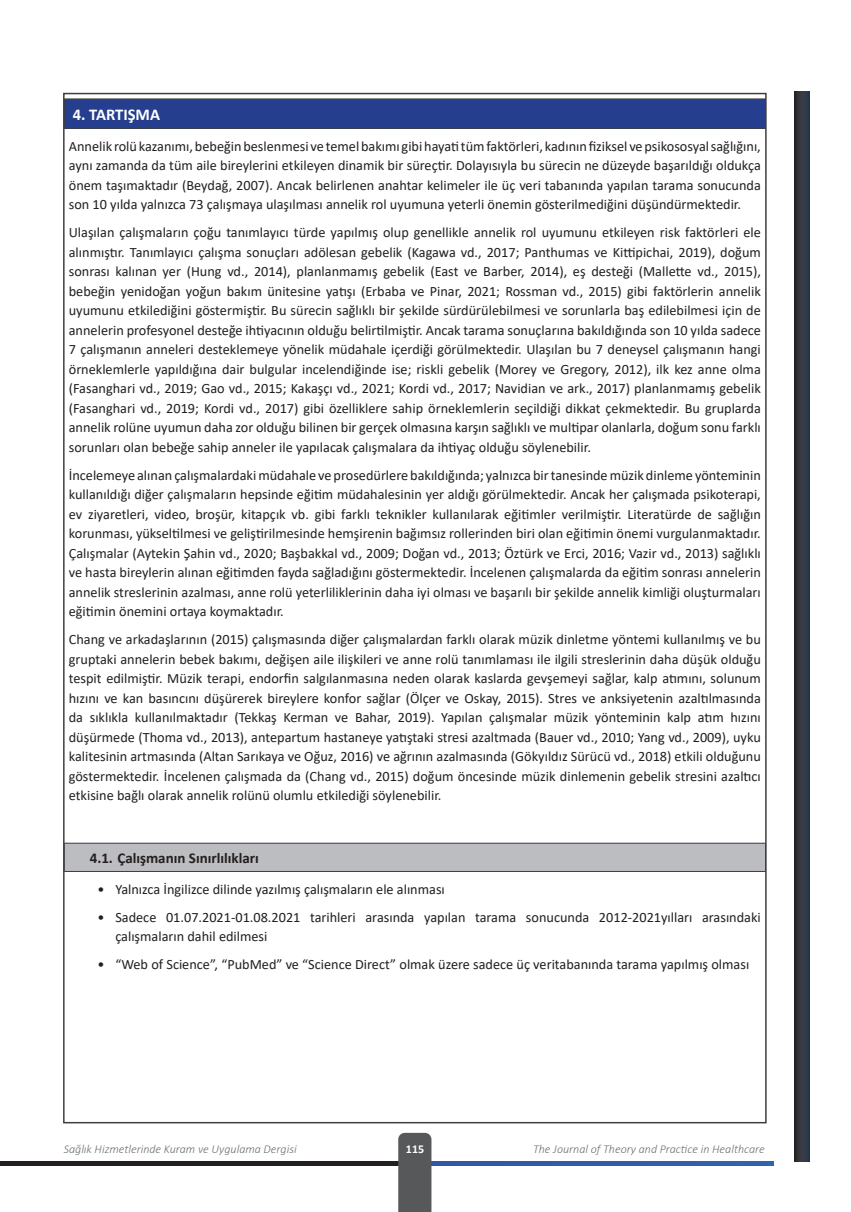
<style>
.page{position:relative;width:851px;height:1212px;background:#fff}
.page>*{position:absolute;margin:0;border:0;box-sizing:border-box;transform-origin:0 0}
.t1{font:700 16.5px "Calibri";color:#fff}
.t2{font:700 15px "Calibri";color:#231f20}
.t3{font:14.25px/19.5px "Calibri";color:#231f20;text-align:justify}
.t4{font:italic 300 12px "Calibri";color:#6c6d70}
.t5{font:700 12px "Calibri";color:#fff}
</style>
<div class="page">
<svg style="left:794px;top:92px;width:15px;height:1069px"></svg>
<hr style="left:0;top:1161px;width:415px;height:4px;background:#231f20">
<hr style="left:410px;top:1161px;width:363px;height:4px;background:#315daa">
<div style="left:398px;top:1133px;width:33px;height:79px;background:#57585a"></div>
<div style="left:64px;top:99px;width:701px;height:29px;background:#253f8e"></div>
<hr style="left:64px;top:99px;width:701px;height:1px;background:#3e3e3f">
<hr style="left:64px;top:128px;width:701px;height:1px;background:#3e3e3f">
<div style="left:64px;top:843px;width:701px;height:28px;background:#bcbdc0"></div>
<hr style="left:64px;top:843px;width:701px;height:1px;background:#3e3e3f">
<hr style="left:64px;top:871px;width:701px;height:1px;background:#3e3e3f">
<p class="t1" style="left:73px;top:103px;width:89px">4. TARTIŞMA</p>
<p class="t3" style="left:69px;top:136px;width:693px">Annelik rolü kazanımı, bebeğin beslenmesi ve temel bakımı gibi hayati tüm faktörleri, kadının fiziksel ve psikososyal sağlığını, aynı zamanda da tüm aile bireylerini etkileyen dinamik bir süreçtir. Dolayısıyla bu sürecin ne düzeyde başarıldığı oldukça önem taşımaktadır (Beydağ, 2007). Ancak belirlenen anahtar kelimeler ile üç veri tabanında yapılan tarama sonucunda son 10 yılda yalnızca 73 çalışmaya ulaşılması annelik rol uyumuna yeterli önemin gösterilmediğini düşündürmektedir.</p>
<p class="t3" style="left:69px;top:222px;width:693px">Ulaşılan çalışmaların çoğu tanımlayıcı türde yapılmış olup genellikle annelik rol uyumunu etkileyen risk faktörleri ele alınmıştır. Tanımlayıcı çalışma sonuçları adölesan gebelik (Kagawa vd., 2017; Panthumas ve Kittipichai, 2019), doğum sonrası kalınan yer (Hung vd., 2014), planlanmamış gebelik (East ve Barber, 2014), eş desteği (Mallette vd., 2015), bebeğin yenidoğan yoğun bakım ünitesine yatışı (Erbaba ve Pinar, 2021; Rossman vd., 2015) gibi faktörlerin annelik uyumunu etkilediğini göstermiştir. Bu sürecin sağlıklı bir şekilde sürdürülebilmesi ve sorunlarla baş edilebilmesi için de annelerin profesyonel desteğe ihtiyacının olduğu belirtilmiştir. Ancak tarama sonuçlarına bakıldığında son 10 yılda sadece 7 çalışmanın anneleri desteklemeye yönelik müdahale içerdiği görülmektedir. Ulaşılan bu 7 deneysel çalışmanın hangi örneklemlerle yapıldığına dair bulgular incelendiğinde ise; riskli gebelik (Morey ve Gregory, 2012), ilk kez anne olma (Fasanghari vd., 2019; Gao vd., 2015; Kakaşçı vd., 2021; Kordi vd., 2017; Navidian ve ark., 2017) planlanmamış gebelik (Fasanghari vd., 2019; Kordi vd., 2017) gibi özelliklere sahip örneklemlerin seçildiği dikkat çekmektedir. Bu gruplarda annelik rolüne uyumun daha zor olduğu bilinen bir gerçek olmasına karşın sağlıklı ve multipar olanlarla, doğum sonu farklı sorunları olan bebeğe sahip anneler ile yapılacak çalışmalara da ihtiyaç olduğu söylenebilir.</p>
<p class="t3" style="left:69px;top:465px;width:693px">İncelemeye alınan çalışmalardaki müdahale ve prosedürlere bakıldığında; yalnızca bir tanesinde müzik dinleme yönteminin kullanıldığı diğer çalışmaların hepsinde eğitim müdahalesinin yer aldığı görülmektedir. Ancak her çalışmada psikoterapi, ev ziyaretleri, video, broşür, kitapçık vb. gibi farklı teknikler kullanılarak eğitimler verilmiştir. Literatürde de sağlığın korunması, yükseltilmesi ve geliştirilmesinde hemşirenin bağımsız rollerinden biri olan eğitimin önemi vurgulanmaktadır.<br>Çalışmalar (Aytekin Şahin vd., 2020; Başbakkal vd., 2009; Doğan vd., 2013; Öztürk ve Erci, 2016; Vazir vd., 2013) sağlıklı ve hasta bireylerin alınan eğitimden fayda sağladığını göstermektedir. İncelenen çalışmalarda da eğitim sonrası annelerin annelik streslerinin azalması, anne rolü yeterliliklerinin daha iyi olması ve başarılı bir şekilde annelik kimliği oluşturmaları eğitimin önemini ortaya koymaktadır.</p>
<p class="t3" style="left:69px;top:629px;width:693px">Chang ve arkadaşlarının (2015) çalışmasında diğer çalışmalardan farklı olarak müzik dinletme yöntemi kullanılmış ve bu gruptaki annelerin bebek bakımı, değişen aile ilişkileri ve anne rolü tanımlaması ile ilgili streslerinin daha düşük olduğu tespit edilmiştir. Müzik terapi, endorfin salgılanmasına neden olarak kaslarda gevşemeyi sağlar, kalp atımını, solunum hızını ve kan basıncını düşürerek bireylere konfor sağlar (Ölçer ve Oskay, 2015). Stres ve anksiyetenin azaltılmasında da sıklıkla kullanılmaktadır (Tekkaş Kerman ve Bahar, 2019). Yapılan çalışmalar müzik yönteminin kalp atım hızını düşürmede (Thoma vd., 2013), antepartum hastaneye yatıştaki stresi azaltmada (Bauer vd., 2010; Yang vd., 2009), uyku kalitesinin artmasında (Altan Sarıkaya ve Oğuz, 2016) ve ağrının azalmasında (Gökyıldız Sürücü vd., 2018) etkili olduğunu göstermektedir. İncelenen çalışmada da (Chang vd., 2015) doğum öncesinde müzik dinlemenin gebelik stresini azaltıcı etkisine bağlı olarak annelik rolünü olumlu etkilediği söylenebilir.</p>
<p class="t2" style="left:90px;top:847px;width:171px">4.1. Çalışmanın Sınırlılıkları</p>
<p class="t3" style="left:97px;top:879px;width:349px">• Yalnızca İngilizce dilinde yazılmış çalışmaların ele alınması</p>
<p class="t3" style="left:115px;top:907px;width:647px;text-indent:-18px">• Sadece 01.07.2021-01.08.2021 tarihleri arasında yapılan tarama sonucunda 2012-2021yılları arasındaki çalışmaların dahil edilmesi</p>
<p class="t3" style="left:97px;top:954px;width:653px">• “Web of Science”, “PubMed” ve “Science Direct” olmak üzere sadece üç veritabanında tarama yapılmış olması</p>
<p class="t4" style="left:64px;top:1141px;width:234px">Sağlık Hizmetlerinde Kuram ve Uygulama Dergisi</p>
<p class="t5" style="left:406px;top:1140px;width:20px">115</p>
<p class="t4" style="left:533px;top:1141px;width:233px">The Journal of Theory and Practice in Healthcare</p>
</div>
